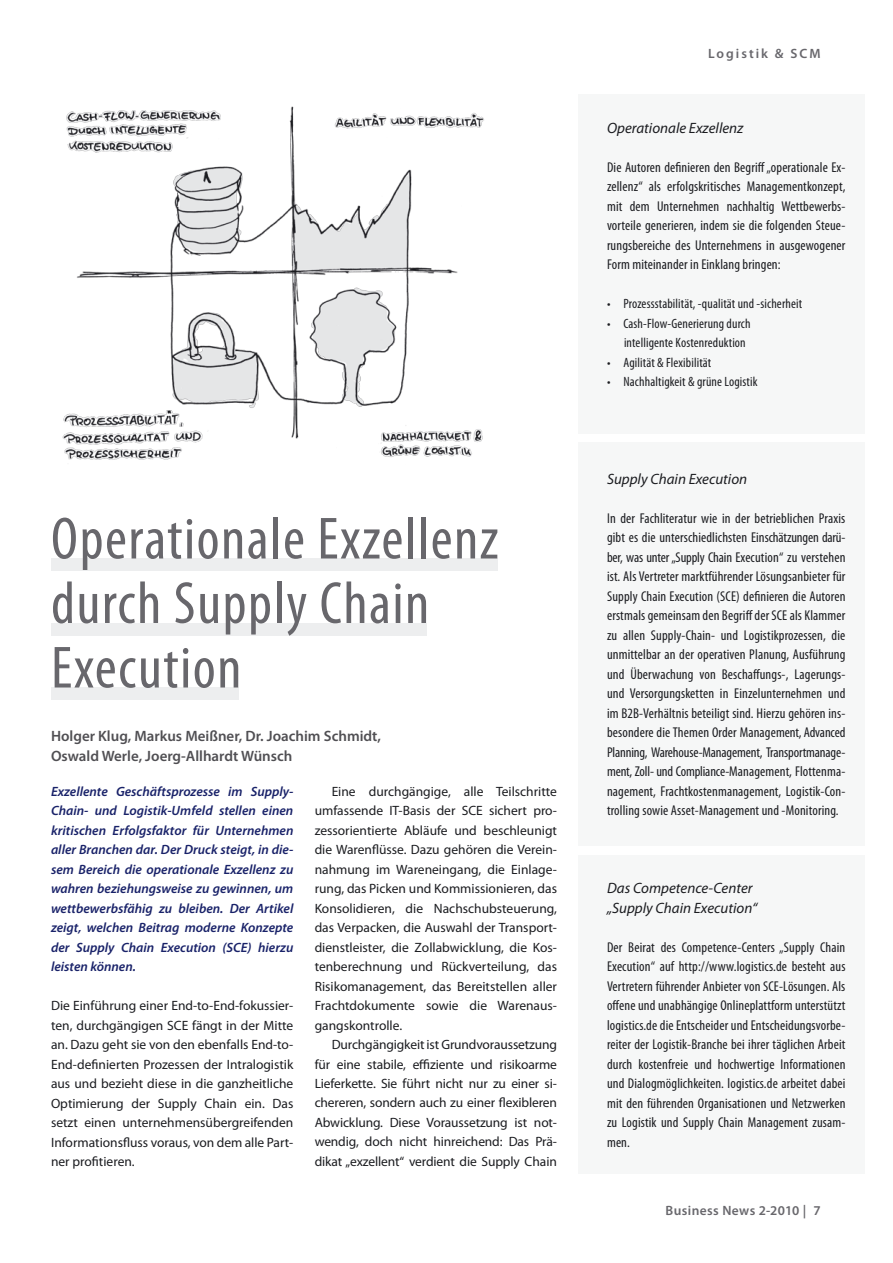
<style>
.page{position:relative;width:893px;height:1263px;background:#fff}
.page>*{position:absolute;margin:0;border:0;box-sizing:border-box;transform-origin:0 0}
.t1{font:condensed 60px/64.5px "Myriad Pro";letter-spacing:.025em;color:#68676c}
.t2{font:italic 15px/19.5px "Myriad Pro";color:#1b1c20}
.t3{font:600 15px/19.5px "Myriad Pro";color:#504f53}
.t4{font:condensed 14.25px/19.5px "Myriad Pro";letter-spacing:.01em;color:#1b1c20;text-align:justify}
.t5{font:13.5px/19.5px "Myriad Pro";color:#1b1c20;text-align:justify}
.t6{font:italic 600 13.5px/19.5px "Myriad Pro";color:#192269;text-align:justify}
.t7{font:condensed 13.5px/19.5px "Myriad Pro";letter-spacing:.01em;color:#1b1c20}
.t8{font:600 13.5px "Myriad Pro";letter-spacing:.03em;color:#68676c}
.t9{font:600 13.5px "Myriad Pro";letter-spacing:.15em;color:#68676c}
</style>
<div class="page">
<div style="left:51px;top:687px;width:188px;height:13px;background:#edeeef"></div>
<div style="left:51px;top:623px;width:376px;height:13px;background:#edeeef"></div>
<div style="left:51px;top:558px;width:446px;height:13px;background:#edeeef"></div>
<div style="left:578px;top:94px;width:287px;height:339px;background:#f6f7f7"></div>
<div style="left:578px;top:442px;width:287px;height:404px;background:#f6f7f7"></div>
<div style="left:578px;top:855px;width:287px;height:319px;background:#f6f7f7"></div>
<img style="left:62px;top:106px;width:422px;height:354px">
<h1 class="t1" style="left:51px;top:506px;width:449px">Operationale Exzellenz durch Supply Chain<br>Execution</h1>
<p class="t3" style="left:51px;top:726px;width:331px">Holger Klug, Markus Meißner, Dr. Joachim Schmidt,<br>Oswald Werle, Joerg-Allhardt Wünsch</p>
<p class="t6" style="left:51px;top:781px;width:244px">Exzellente Geschäftsprozesse im Supply-Chain- und Logistik-Umfeld stellen einen kritischen Erfolgsfaktor für Unternehmen aller Branchen dar. Der Druck steigt, in die&shy;sem Bereich die operationale Exzellenz zu wahren beziehungsweise zu gewinnen, um wettbewerbsfähig zu bleiben. Der Artikel zeigt, welchen Beitrag moderne Konzepte der Supply Chain Execution (SCE) hierzu leisten können.</p>
<p class="t5" style="left:51px;top:996px;width:244px">Die Einführung einer End-to-End-fokussier&shy;ten, durchgängigen SCE fängt in der Mitte an. Dazu geht sie von den ebenfalls End-to-End-definierten Prozessen der Intralogistik aus und bezieht diese in die ganzheitliche Optimierung der Supply Chain ein. Das setzt einen unternehmensübergreifenden Informationsfluss voraus, von dem alle Part&shy;ner profitieren.</p>
<p class="t5" style="left:315px;top:781px;width:244px;text-indent:17px">Eine durchgängige, alle Teilschritte umfassende IT-Basis der SCE sichert pro&shy;zessorientierte Abläufe und beschleunigt die Warenflüsse. Dazu gehören die Verein&shy;nahmung im Wareneingang, die Einlage&shy;rung, das Picken und Kommissionieren, das Konsolidieren, die Nachschubsteuerung, das Verpacken, die Auswahl der Transport&shy;dienstleister, die Zollabwicklung, die Kos&shy;tenberechnung und Rückverteilung, das Risikomanagement, das Bereitstellen aller Frachtdokumente sowie die Warenaus&shy;gangskontrolle.</p>
<p class="t5" style="left:315px;top:1034px;width:244px;text-indent:17px">Durchgängigkeit ist Grundvoraussetzung für eine stabile, effiziente und risikoarme Lieferkette. Sie führt nicht nur zu einer si&shy;chereren, sondern auch zu einer flexibleren Abwicklung. Diese Voraussetzung ist not&shy;wendig, doch nicht hinreichend: Das Prä&shy;dikat „exzellent“ verdient die Supply Chain</p>
<p class="t9" style="left:708px;top:45px;width:114px">Logistik &amp; SCM</p>
<p class="t2" style="left:607px;top:118px;width:138px">Operationale Exzellenz</p>
<p class="t4" style="left:607px;top:157px;width:240px">Die Autoren definieren den Begriff „operationale Ex&shy;zellenz“ als erfolgskritisches Managementkonzept, mit dem Unternehmen nachhaltig Wettbewerbs&shy;vorteile generieren, indem sie die folgenden Steue&shy;rungsbereiche des Unternehmens in ausgewogener Form miteinander in Einklang bringen:</p>
<p class="t7" style="left:607px;top:294px;width:197px">• Prozessstabilität, -qualität und -sicherheit</p>
<p class="t7" style="left:624px;top:313px;width:128px;text-indent:-17px">• Cash-Flow-Generierung durch intelligente Kostenreduktion</p>
<p class="t7" style="left:607px;top:352px;width:106px">• Agilität &amp; Flexibilität</p>
<p class="t7" style="left:607px;top:372px;width:152px">• Nachhaltigkeit &amp; grüne Logistik</p>
<p class="t2" style="left:607px;top:469px;width:142px">Supply Chain Execution</p>
<p class="t4" style="left:607px;top:508px;width:240px">In der Fachliteratur wie in der betrieblichen Praxis gibt es die unterschiedlichsten Einschätzungen darü&shy;ber, was unter „Supply Chain Execution“ zu verstehen ist. Als Vertreter marktführender Lösungsanbieter für Supply Chain Execution (SCE) definieren die Autoren erstmals gemeinsam den Begriff der SCE als Klammer zu allen Supply-Chain- und Logistikprozessen, die unmittelbar an der operativen Planung, Ausführung und Überwachung von Beschaffungs-, Lagerungs&shy;und Versorgungsketten in Einzelunternehmen und im B2B-Verhältnis beteiligt sind. Hierzu gehören ins&shy;besondere die Themen Order Management, Advanced Planning, Warehouse-Management, Transportmanage&shy;ment, Zoll- und Compliance-Management, Flottenma&shy;nagement, Frachtkostenmanagement, Logistik-Con&shy;trolling sowie Asset-Management und -Monitoring.</p>
<p class="t2" style="left:607px;top:878px;width:152px">Das Competence-Center „Supply Chain Execution“</p>
<p class="t4" style="left:607px;top:937px;width:240px">Der Beirat des Competence-Centers „Supply Chain Execution“ auf http://www.logistics.de besteht aus Vertretern führender Anbieter von SCE-Lösungen. Als offene und unabhängige Onlineplattform unterstützt logistics.de die Entscheider und Entscheidungsvorbe&shy;reiter der Logistik-Branche bei ihrer täglichen Arbeit durch kostenfreie und hochwertige Informationen und Dialogmöglichkeiten. logistics.de arbeitet dabei mit den führenden Organisationen und Netzwerken zu Logistik und Supply Chain Management zusam&shy;men.</p>
<p class="t8" style="left:666px;top:1202px;width:157px">Business News 2-2010 | 7</p>
</div>
